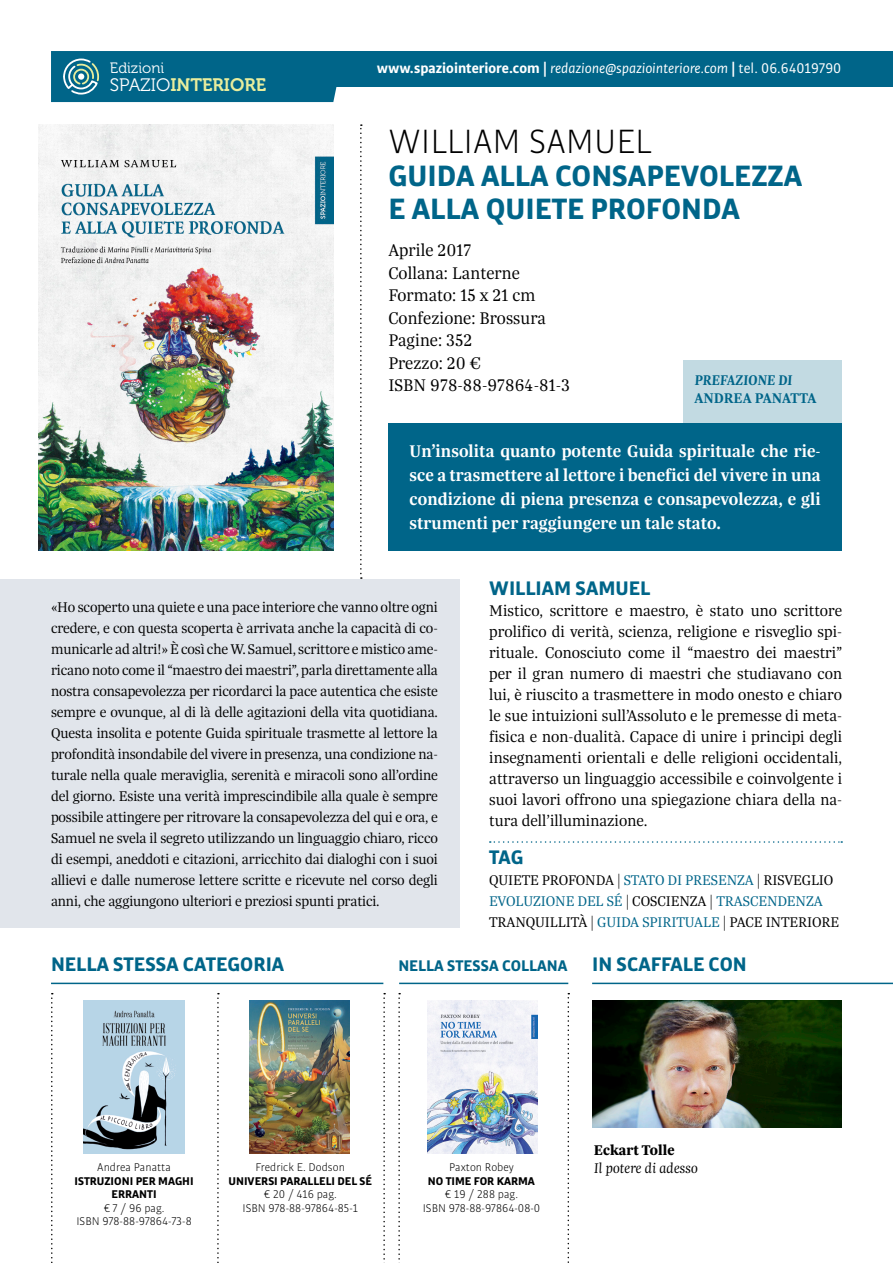
<style>
.page{position:relative;width:893px;height:1263px;background:#fff}
.page>*{position:absolute;margin:0;border:0;box-sizing:border-box;transform-origin:0 0}
.Normale{font:300 36px "Bulo";color:#000}
.Normale-2{font:700 31.5px "Bulo";color:#006589}
.Normale-3{font:700 21px "Bulo";color:#006589}
.Normale-4{font:600 18px/24px "Trola";color:#fff;text-align:justify}
.Normale-5{font:300 18px "Trola";color:#000}
.t1{font:18px "Museo 700";color:#e8ed9d}
.Normale-6{font:300 16.5px/21px "Trola";color:#000;text-align:justify}
.Normale-7{font:700 16.5px "Bulo";color:#006589}
.Normale-8{font:300 15px/21px "Trola";letter-spacing:-.01em;color:#000}
.Normale-9{font:italic 15px "Bulo";color:#fff}
.Normale-10{font:italic 300 15px "Trola";color:#000}
.Normale-11{font:600 15px "Trola";color:#006589}
.Normale-12{font:italic 600 15px "Trola";color:#006589}
.Normale-13{font:800 15px "Trola";color:#000}
.t2{font:15px "Museo 300";color:#fff}
.Normale-14{font:300 12px "Bulo";color:#000}
.Normale-15{font:700 12px "Bulo";color:#000}
.s1{font-family:"Museo 300";color:#fff}
.s2{font-weight:700;font-style:normal}
.s3{font-style:normal}
.s4{color:#006589}
</style>
<div class="page">
<div style="left:684px;top:360px;width:158px;height:65px;background:#c2dae2"></div>
<div style="left:388px;top:423px;width:454px;height:128px;background:#006589"></div>
<div style="left:331px;top:51px;width:562px;height:36px;background:#006589"></div>
<svg style="left:490px;top:841px;width:352px;height:2px"></svg>
<img style="left:84px;top:1000px;width:100px;height:154px">
<img style="left:249px;top:1000px;width:100px;height:154px">
<img style="left:427px;top:1000px;width:110px;height:154px">
<svg style="left:217px;top:993px;width:2px;height:270px"></svg>
<svg style="left:360px;top:124px;width:2px;height:455px"></svg>
<svg style="left:51px;top:993px;width:2px;height:270px"></svg>
<svg style="left:383px;top:993px;width:2px;height:270px"></svg>
<svg style="left:398px;top:993px;width:2px;height:270px"></svg>
<svg style="left:568px;top:993px;width:1px;height:270px"></svg>
<div style="left:51px;top:51px;width:286px;height:51px;background:#006589"></div>
<img style="left:38px;top:124px;width:295px;height:427px">
<img style="left:592px;top:1000px;width:250px;height:128px">
<hr style="left:51px;top:983px;width:332px;height:1px;background:#006589">
<hr style="left:399px;top:983px;width:169px;height:1px;background:#006589">
<hr style="left:592px;top:983px;width:301px;height:1px;background:#006589">
<div style="left:0;top:579px;width:459px;height:348px;background:#e1e5eb"></div>
<p class="t2" style="left:110px;top:60px;width:56px">Edizioni</p>
<p class="t1" style="left:110px;top:75px;width:158px"><span class="s1">SPAZIO</span>INTERIORE</p>
<p class="Normale-9" style="left:377px;top:59px;width:466px"><span class="s2">www.spaziointeriore.com |</span> redazione@spaziointeriore.com <span class="s2">|</span> <span class="s3">tel. 06.64019790</span></p>
<p class="Normale" style="left:388px;top:119px;width:265px">WILLIAM SAMUEL</p>
<p class="Normale-2" style="left:388px;top:155px;width:415px">GUIDA ALLA CONSAPEVOLEZZA</p>
<p class="Normale-2" style="left:388px;top:188px;width:353px">E ALLA QUIETE PROFONDA</p>
<p class="Normale-5" style="left:388px;top:239px;width:84px">Aprile 2017</p>
<p class="Normale-5" style="left:388px;top:261px;width:133px">Collana: Lanterne</p>
<p class="Normale-5" style="left:388px;top:284px;width:148px">Formato: 15 x 21 cm</p>
<p class="Normale-5" style="left:388px;top:306px;width:159px">Confezione: Brossura</p>
<p class="Normale-5" style="left:388px;top:329px;width:86px">Pagine: 352</p>
<p class="Normale-5" style="left:388px;top:351px;width:95px">Prezzo: 20 €</p>
<p class="Normale-5" style="left:388px;top:374px;width:183px">ISBN 978-88-97864-81-3</p>
<p class="Normale-12" style="left:695px;top:370px;width:99px">PREFAZIONE DI</p>
<p class="Normale-11" style="left:695px;top:388px;width:123px">ANDREA PANATTA</p>
<p class="Normale-4" style="left:410px;top:439px;width:413px">Un’insolita quanto potente Guida spirituale che rie&shy;sce a trasmettere al lettore i benefici del vivere in una condizione di piena presenza e consapevolezza, e gli strumenti per raggiungere un tale stato.</p>
<p class="Normale-8" style="left:51px;top:596px;width:388px;text-align:justify">«Ho scoperto una quiete e una pace interiore che vanno oltre ogni credere, e con questa scoperta è arrivata anche la capacità di co&shy;municarle ad altri!» È così che W. Samuel, scrittore e mistico ame&shy;ricano noto come il “maestro dei maestri”, parla direttamente alla nostra consapevolezza per ricordarci la pace autentica che esiste sempre e ovunque, al di là delle agitazioni della vita quotidiana.<br>Questa insolita e potente Guida spirituale trasmette al lettore la profondità insondabile del vivere in presenza, una condizione na&shy;turale nella quale meraviglia, serenità e miracoli sono all’ordine del giorno. Esiste una verità imprescindibile alla quale è sempre possibile attingere per ritrovare la consapevolezza del qui e ora, e Samuel ne svela il segreto utilizzando un linguaggio chiaro, ricco di esempi, aneddoti e citazioni, arricchito dai dialoghi con i suoi allievi e dalle numerose lettere scritte e ricevute nel corso degli anni, che aggiungono ulteriori e preziosi spunti pratici.</p>
<p class="Normale-3" style="left:489px;top:575px;width:163px">WILLIAM SAMUEL</p>
<p class="Normale-6" style="left:489px;top:600px;width:354px">Mistico, scrittore e maestro, è stato uno scrittore prolifico di verità, scienza, religione e risveglio spi&shy;rituale. Conosciuto come il “maestro dei maestri” per il gran numero di maestri che studiavano con lui, è riuscito a trasmettere in modo onesto e chiaro le sue intuizioni sull’Assoluto e le premesse di meta&shy;fisica e non-dualità. Capace di unire i principi degli insegnamenti orientali e delle religioni occidentali, attraverso un linguaggio accessibile e coinvolgente i suoi lavori offrono una spiegazione chiara della na&shy;tura dell’illuminazione.</p>
<p class="Normale-3" style="left:489px;top:843px;width:36px">TAG</p>
<p class="Normale-8" style="left:489px;top:869px;width:352px">QUIETE PROFONDA | <span class="s4">STATO DI PRESENZA</span> | RISVEGLIO<br><span class="s4">EVOLUZIONE DEL SÉ</span> | COSCIENZA | <span class="s4">TRASCENDENZA<br></span>TRANQUILLITÀ | <span class="s4">GUIDA SPIRITUALE</span> | PACE INTERIORE</p>
<p class="Normale-3" style="left:51px;top:951px;width:235px">NELLA STESSA CATEGORIA</p>
<p class="Normale-7" style="left:398px;top:955px;width:171px">NELLA STESSA COLLANA</p>
<p class="Normale-3" style="left:592px;top:951px;width:156px">IN SCAFFALE CON</p>
<p class="Normale-14" style="left:97px;top:1160px;width:75px">Andrea Panatta</p>
<p class="Normale-15" style="left:75px;top:1173px;width:121px">ISTRUZIONI PER MAGHI</p>
<p class="Normale-15" style="left:112px;top:1187px;width:47px">ERRANTI</p>
<p class="Normale-14" style="left:104px;top:1201px;width:62px">€ 7 / 96 pag.</p>
<p class="Normale-14" style="left:76px;top:1214px;width:117px">ISBN 978-88-97864-73-8</p>
<p class="Normale-14" style="left:256px;top:1160px;width:91px">Fredrick E. Dodson</p>
<p class="Normale-15" style="left:228px;top:1173px;width:145px">UNIVERSI PARALLELI DEL SÉ</p>
<p class="Normale-14" style="left:264px;top:1187px;width:75px">€ 20 / 416 pag.</p>
<p class="Normale-14" style="left:242px;top:1201px;width:117px">ISBN 978-88-97864-85-1</p>
<p class="Normale-14" style="left:449px;top:1160px;width:66px">Paxton Robey</p>
<p class="Normale-15" style="left:428px;top:1173px;width:108px">NO TIME FOR KARMA</p>
<p class="Normale-14" style="left:445px;top:1187px;width:75px">€ 19 / 288 pag.</p>
<p class="Normale-14" style="left:423px;top:1201px;width:119px">ISBN 978-88-97864-08-0</p>
<p class="Normale-13" style="left:594px;top:1139px;width:82px">Eckart Tolle</p>
<p class="Normale-10" style="left:594px;top:1158px;width:105px">Il potere di adesso</p>
</div>
